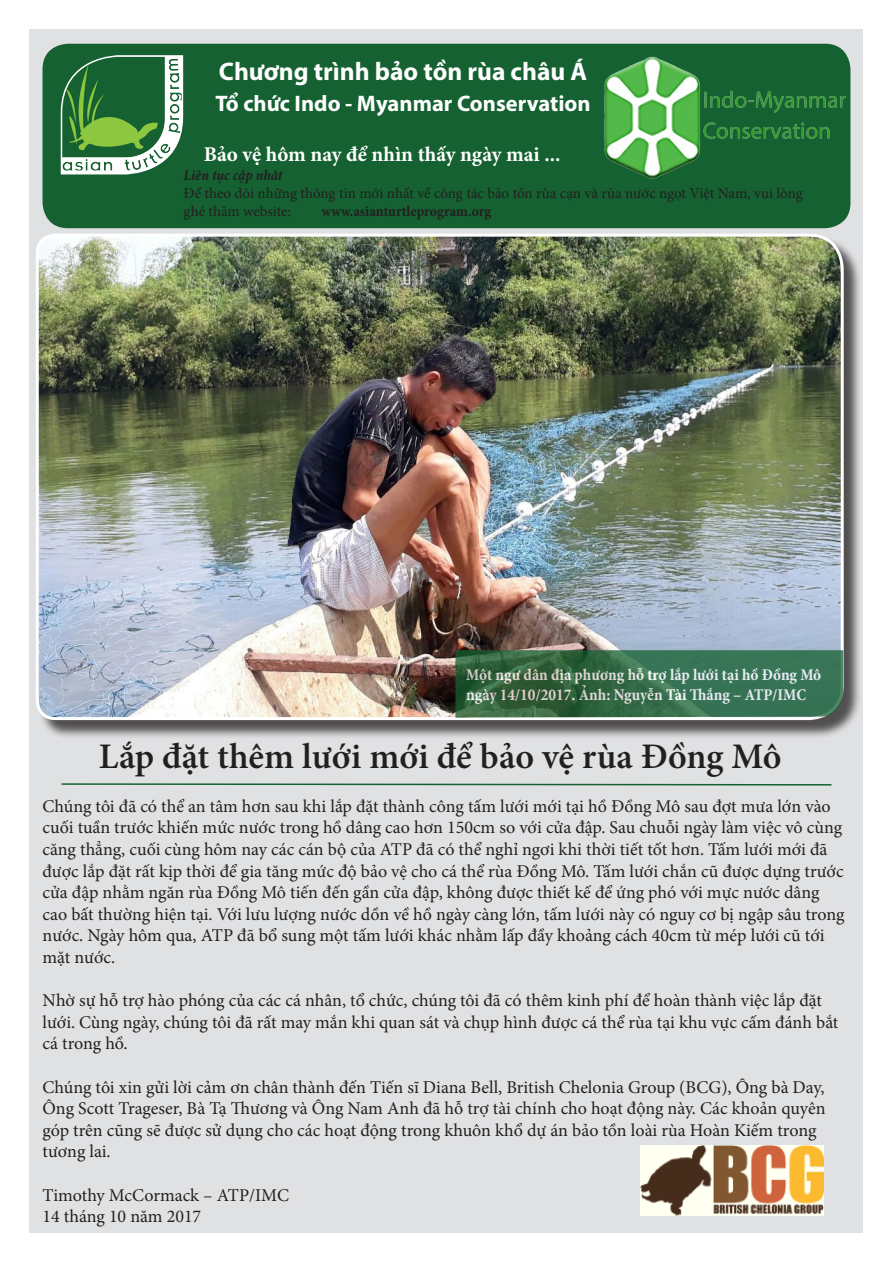
<style>
.page{position:relative;width:893px;height:1263px;background:#fff}
.page>*{position:absolute;margin:0;border:0;box-sizing:border-box;transform-origin:0 0}
.t1{font:600 36px "Minion Pro";color:#231f20}
.t2{font:700 25.5px "Myriad Pro";color:#fff}
.t3{font:700 22.5px "Myriad Pro";color:#fff}
.t4{font:700 21px "Minion Pro";color:#fff}
.t5{font:18px/21.6px "Minion Pro";color:#231f20}
.t6{font:700 condensed 16.5px/19.8px "Minion Pro";color:#fff}
.t7{font:15px/18px "Minion Pro";color:#231f20}
.t8{font:700 condensed 15px "Minion Pro";color:#231f20}
.t9{font:italic 700 condensed 15px "Minion Pro";letter-spacing:-.005em;color:#231f20}
</style>
<div class="page">
<div style="left:29px;top:29px;width:833px;height:1204px;background:#e0e1e3"></div>
<svg style="left:61px;top:783px;width:771px;height:3px"></svg>
<div style="left:38px;top:236px;width:824px;height:503px;background:#231f20;opacity:.75"></div>
<img style="left:36px;top:233px;width:809px;height:489px">
<div style="left:43px;top:44px;width:807px;height:184px;background:#156131;border-radius:26px"></div>
<svg style="left:60px;top:55px;width:124px;height:120px"></svg>
<svg style="left:455px;top:650px;width:388px;height:68px;background:#376d4c"></svg>
<img style="left:604px;top:55px;width:247px;height:124px">
<img style="left:641px;top:1145px;width:182px;height:70px">
<p class="t2" style="left:219px;top:55px;width:370px">Chương trình bảo tồn rùa châu Á</p>
<p class="t3" style="left:215px;top:89px;width:377px">Tổ chức Indo - Myanmar Conservation</p>
<p class="t4" style="left:204px;top:140px;width:358px">Bảo vệ hôm nay để nhìn thấy ngày mai ...</p>
<p class="t9" style="left:184px;top:165px;width:100px">Liên tục cập nhât</p>
<p class="t7" style="left:184px;top:184px;width:621px">Để theo dõi những thông tin mới nhất về công tác bảo tồn rùa cạn và rùa nước ngọt Việt Nam, vui lòng ghé thăm website:</p>
<p class="t8" style="left:322px;top:201px;width:171px">www.asianturtleprogram.org</p>
<p class="t6" style="left:466px;top:665px;width:357px">Một ngư dân địa phương hỗ trợ lắp lưới tại hồ Đồng Mô ngày 14/10/2017. Ảnh: Nguyễn Tài Thắng – ATP/IMC</p>
<p class="t1" style="left:99px;top:732px;width:684px">Lắp đặt thêm lưới mới để bảo vệ rùa Đồng Mô</p>
<p class="t5" style="left:43px;top:795px;width:803px">Chúng tôi đã có thể an tâm hơn sau khi lắp đặt thành công tấm lưới mới tại hồ Đồng Mô sau đợt mưa lớn vào cuối tuần trước khiến mức nước trong hồ dâng cao hơn 150cm so với cửa đập. Sau chuỗi ngày làm việc vô cùng căng thẳng, cuối cùng hôm nay các cán bộ của ATP đã có thể nghỉ ngơi khi thời tiết tốt hơn. Tấm lưới mới đã được lắp đặt rất kịp thời để gia tăng mức độ bảo vệ cho cá thể rùa Đồng Mô. Tấm lưới chắn cũ được dựng trước cửa đập nhằm ngăn rùa Đồng Mô tiến đến gần cửa đập, không được thiết kế để ứng phó với mực nước dâng cao bất thường hiện tại. Với lưu lượng nước dồn về hồ ngày càng lớn, tấm lưới này có nguy cơ bị ngập sâu trong nước. Ngày hôm qua, ATP đã bổ sung một tấm lưới khác nhằm lấp đầy khoảng cách 40cm từ mép lưới cũ tới mặt nước.</p>
<p class="t5" style="left:43px;top:990px;width:797px">Nhờ sự hỗ trợ hào phóng của các cá nhân, tổ chức, chúng tôi đã có thêm kinh phí để hoàn thành việc lắp đặt lưới. Cùng ngày, chúng tôi đã rất may mắn khi quan sát và chụp hình được cá thể rùa tại khu vực cấm đánh bắt cá trong hồ.</p>
<p class="t5" style="left:43px;top:1076px;width:784px">Chúng tôi xin gửi lời cảm ơn chân thành đến Tiến sĩ Diana Bell, British Chelonia Group (BCG), Ông bà Day, Ông Scott Trageser, Bà Tạ Thương và Ông Nam Anh đã hỗ trợ tài chính cho hoạt động này. Các khoản quyên góp trên cũng sẽ được sử dụng cho các hoạt động trong khuôn khổ dự án bảo tồn loài rùa Hoàn Kiếm trong tương lai.</p>
<p class="t5" style="left:43px;top:1184px;width:248px">Timothy McCormack – ATP/IMC</p>
<p class="t5" style="left:43px;top:1206px;width:160px">14 tháng 10 năm 2017</p>
</div>
